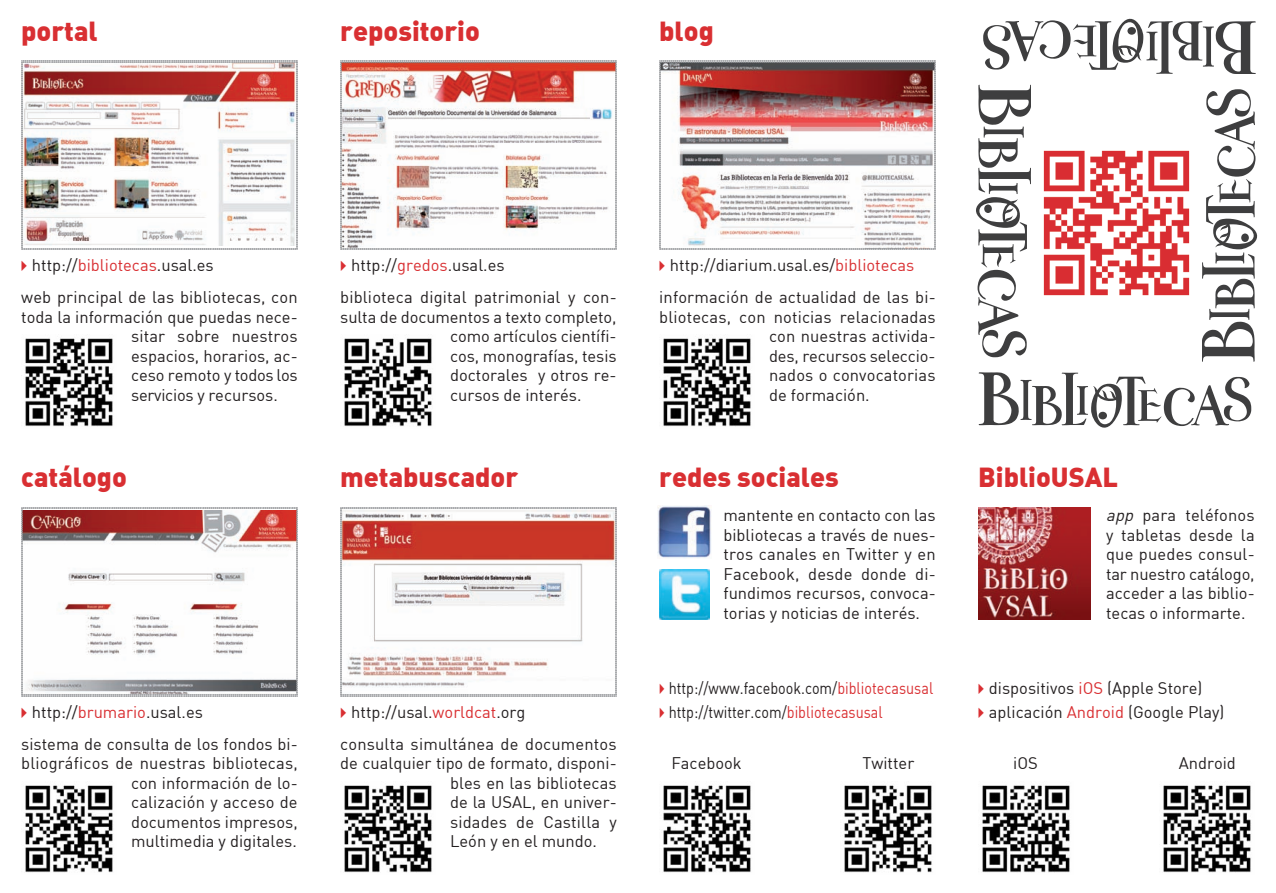
<style>
.page{position:relative;width:1276px;height:893px;background:#fff}
.page>*{position:absolute;margin:0;border:0;box-sizing:border-box;transform-origin:0 0}
.t1{font:27px "DIN Black Alternate";color:#d92f32}
.t2{font:16.5px/19.5px "DIN";color:#231f20;text-align:justify}
.t3{font:16.5px "DIN";color:#231f20;scale:.87 1}
.s1{color:#d92f32}
.s2{font-style:italic}
</style>
<div class="page">
<img style="left:1043px;top:150px;width:147px;height:146px">
<img style="left:21px;top:61px;width:277px;height:189px">
<img style="left:25px;top:338px;width:88px;height:89px">
<svg style="left:21px;top:507px;width:277px;height:189px"></svg>
<img style="left:25px;top:785px;width:88px;height:88px">
<svg style="left:340px;top:61px;width:276px;height:189px"></svg>
<img style="left:344px;top:338px;width:88px;height:89px">
<svg style="left:340px;top:507px;width:276px;height:189px"></svg>
<img style="left:344px;top:785px;width:88px;height:88px">
<img style="left:978px;top:507px;width:112px;height:113px">
<img style="left:659px;top:61px;width:276px;height:189px">
<img style="left:663px;top:338px;width:88px;height:89px">
<img style="left:658px;top:505px;width:53px;height:53px">
<div style="left:656px;top:566px;width:56px;height:56px;background:linear-gradient(to right,#fff,#fff)"></div>
<img style="left:659px;top:569px;width:50px;height:50px">
<img style="left:663px;top:785px;width:88px;height:88px">
<img style="left:844px;top:785px;width:88px;height:88px">
<img style="left:982px;top:785px;width:88px;height:88px">
<img style="left:1163px;top:785px;width:88px;height:88px">
<svg style="left:978px;top:373px;width:273px;height:55px"></svg>
<svg style="left:1202px;top:89px;width:56px;height:273px"></svg>
<svg style="left:976px;top:85px;width:55px;height:272px"></svg>
<svg style="left:983px;top:18px;width:272px;height:56px"></svg>
<p class="t1" style="left:21px;top:13px;width:78px">portal</p>
<p class="t1" style="left:340px;top:13px;width:141px">repositorio</p>
<p class="t1" style="left:659px;top:13px;width:56px">blog</p>
<p class="t2" style="left:15px;top:255px;width:200px"><span class="s1">✔</span>http://<span class="s1">bibliotecas</span>.usal.es</p>
<p class="t2" style="left:21px;top:287px;width:278px">web principal de las bibliotecas, con</p>
<p class="t2" style="left:21px;top:307px;width:278px">toda la información que puedas nece-</p>
<p class="t2" style="left:131px;top:326px;width:168px">sitar sobre nuestros</p>
<p class="t2" style="left:131px;top:346px;width:168px">espacios, horarios, ac-</p>
<p class="t2" style="left:131px;top:365px;width:168px">ceso remoto y todos los</p>
<p class="t2" style="left:131px;top:385px;width:148px">servicios y recursos.</p>
<p class="t1" style="left:21px;top:459px;width:107px">catálogo</p>
<p class="t2" style="left:15px;top:702px;width:189px"><span class="s1">✔</span>http://<span class="s1">brumario</span>.usal.es</p>
<p class="t2" style="left:21px;top:734px;width:278px;text-align:right">sistema de consulta de los fondos bi&shy;bliográficos de nuestras bibliotecas, con información de lo-<br>calización y acceso de<br>documentos impresos,<br>multimedia y digitales.</p>
<p class="t2" style="left:335px;top:255px;width:171px"><span class="s1">✔</span>http://<span class="s1">gredos</span>.usal.es</p>
<p class="t2" style="left:340px;top:287px;width:278px">biblioteca digital patrimonial y con-</p>
<p class="t2" style="left:340px;top:307px;width:278px">sulta de documentos a texto completo,</p>
<p class="t2" style="left:450px;top:326px;width:168px">como artículos científi-</p>
<p class="t2" style="left:450px;top:346px;width:168px">cos, monografías, tesis</p>
<p class="t2" style="left:450px;top:365px;width:168px">doctorales y otros re-</p>
<p class="t2" style="left:450px;top:385px;width:133px">cursos de interés.</p>
<p class="t2" style="left:653px;top:255px;width:262px"><span class="s1">✔</span>http://diarium.usal.es/<span class="s1">bibliotecas</span></p>
<p class="t2" style="left:659px;top:287px;width:278px">información de actualidad de las bi-</p>
<p class="t2" style="left:659px;top:307px;width:278px">bliotecas, con noticias relacionadas</p>
<p class="t2" style="left:769px;top:326px;width:168px">con nuestras activida-</p>
<p class="t2" style="left:769px;top:346px;width:168px">des, recursos seleccio-</p>
<p class="t2" style="left:769px;top:365px;width:168px">nados o convocatorias</p>
<p class="t2" style="left:769px;top:385px;width:102px">de formación.</p>
<p class="t1" style="left:340px;top:459px;width:179px">metabuscador</p>
<p class="t1" style="left:978px;top:459px;width:141px">BiblioUSAL</p>
<p class="t2" style="left:1106px;top:505px;width:150px"><span class="s2">app</span> para teléfonos y tabletas desde la que puedes consul&shy;tar nuestro catálogo, acceder a las biblio&shy;tecas o informarte.</p>
<p class="t1" style="left:659px;top:459px;width:181px">redes sociales</p>
<p class="t2" style="left:723px;top:505px;width:214px">mantente en contacto con las bibliotecas a través de nues&shy;tros canales en Twitter y en Facebook, desde donde di&shy;fundimos recursos, convoca&shy;torias y noticias de interés.</p>
<p class="t2" style="left:335px;top:702px;width:192px"><span class="s1">✔</span>http://usal.<span class="s1">worldcat</span>.org</p>
<p class="t2" style="left:340px;top:734px;width:278px">consulta simultánea de documentos</p>
<p class="t2" style="left:340px;top:753px;width:278px">de cualquier tipo de formato, disponi-</p>
<p class="t2" style="left:450px;top:773px;width:168px">bles en las bibliotecas</p>
<p class="t2" style="left:450px;top:792px;width:168px">de la USAL, en univer-</p>
<p class="t2" style="left:450px;top:812px;width:168px">sidades de Castilla y</p>
<p class="t2" style="left:450px;top:831px;width:148px">León y en el mundo.</p>
<p class="t3" style="left:654px;top:677px;width:322px"><span class="s1">✔</span>http://www.facebook.com/<span class="s1">bibliotecasusal</span></p>
<p class="t3" style="left:654px;top:701px;width:264px"><span class="s1">✔</span>http://twitter.com/<span class="s1">bibliotecasusal</span></p>
<p class="t2" style="left:972px;top:678px;width:231px"><span class="s1">✔</span>dispositivos <span class="s1">iOS</span> (Apple Store)</p>
<p class="t2" style="left:972px;top:702px;width:253px"><span class="s1">✔</span>aplicación <span class="s1">Android</span> (Google Play)</p>
<p class="t2" style="left:671px;top:753px;width:72px">Facebook</p>
<p class="t2" style="left:862px;top:753px;width:53px">Twitter</p>
<p class="t2" style="left:1013px;top:753px;width:26px">iOS</p>
<p class="t2" style="left:1178px;top:753px;width:59px">Android</p>
</div>
